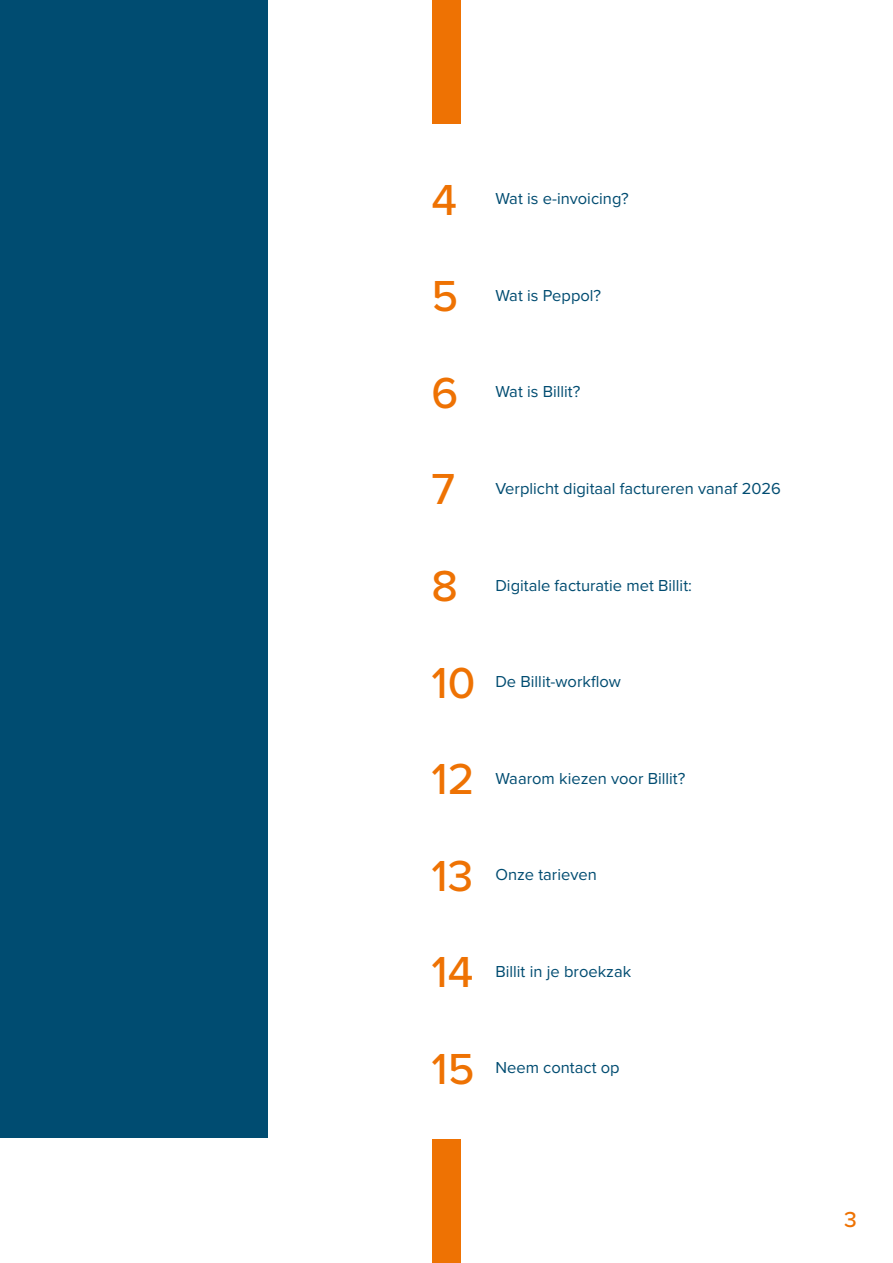
<style>
.page{position:relative;width:893px;height:1263px;background:#fff}
.page>*{position:absolute;margin:0;border:0;box-sizing:border-box;transform-origin:0 0}
.t1{font:500 45px "Proxima Nova";color:#ee7203}
.t2{font:500 22.5px "Proxima Nova";color:#ee7203}
.t3{font:16.5px "Proxima Nova";color:#004c71}
</style>
<div class="page">
<div style="left:0;top:0;width:268px;height:1137px;background:#004c71"></div>
<div style="left:432px;top:1140px;width:28px;height:123px;background:#ee7203"></div>
<div style="left:432px;top:0;width:28px;height:123px;background:#ee7203"></div>
<h1 class="t1" style="left:432px;top:166px;width:27px">4</h1>
<p class="t3" style="left:495px;top:187px;width:135px">Wat is e-invoicing?</p>
<h1 class="t1" style="left:432px;top:263px;width:28px">5</h1>
<p class="t3" style="left:495px;top:283px;width:107px">Wat is Peppol?</p>
<h1 class="t1" style="left:432px;top:359px;width:28px">6</h1>
<p class="t3" style="left:495px;top:380px;width:87px">Wat is Billit?</p>
<h1 class="t1" style="left:432px;top:456px;width:25px">7</h1>
<p class="t3" style="left:495px;top:476px;width:287px">Verplicht digitaal factureren vanaf 2026</p>
<h1 class="t1" style="left:432px;top:552px;width:28px">8</h1>
<p class="t3" style="left:495px;top:573px;width:198px">Digitale facturatie met Billit:</p>
<h1 class="t1" style="left:432px;top:649px;width:45px">10</h1>
<p class="t3" style="left:495px;top:669px;width:127px">De Billit-workflow</p>
<h1 class="t1" style="left:432px;top:745px;width:44px">12</h1>
<p class="t3" style="left:495px;top:766px;width:192px">Waarom kiezen voor Billit?</p>
<h1 class="t1" style="left:432px;top:842px;width:43px">13</h1>
<p class="t3" style="left:495px;top:862px;width:103px">Onze tarieven</p>
<h1 class="t1" style="left:432px;top:938px;width:43px">14</h1>
<p class="t3" style="left:495px;top:959px;width:137px">Billit in je broekzak</p>
<h1 class="t1" style="left:432px;top:1035px;width:44px">15</h1>
<p class="t3" style="left:495px;top:1055px;width:126px">Neem contact op</p>
<h2 class="t2" style="left:844px;top:1203px;width:14px">3</h2>
</div>
